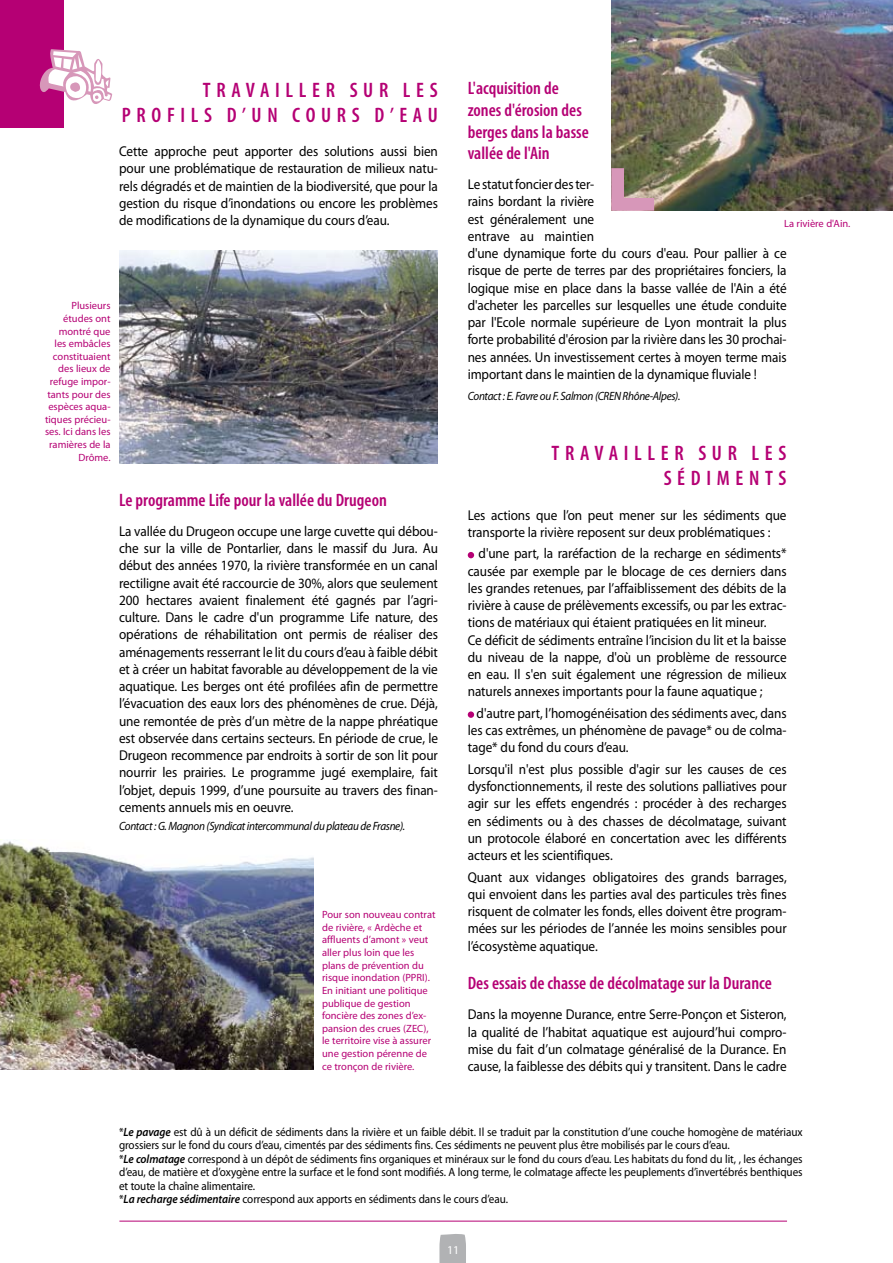
<style>
.page{position:relative;width:893px;height:1263px;background:#fff}
.page>*{position:absolute;margin:0;border:0;box-sizing:border-box;transform-origin:0 0}
.t1{font:600 condensed 21px/25.2px "Myriad Pro";letter-spacing:.27em;color:#b50074;text-align:right}
.t2{font:600 condensed 18px/21.6px "Myriad Pro";color:#b50074}
.t3{font:14.25px/17.2px "Myriad Pro";letter-spacing:-.005em;color:#000;text-align:justify;scale:.93 1}
.t4{font:12px/13.5px "Myriad Pro";letter-spacing:-.005em;color:#000;scale:.93 1}
.t5{font:italic 12px "Myriad Pro";letter-spacing:-.03em;color:#000;scale:.93 1}
.t6{font:12px "Myriad Pro";color:#fff}
.t7{font:10.5px/12.6px "Myriad Pro";color:#b50074}
.s1{font-weight:600;font-style:italic}
</style>
<div class="page">
<hr style="left:119px;top:1221px;width:668px;height:1px;background:#b50074">
<svg style="left:439px;top:1234px;width:27px;height:29px"></svg>
<div style="left:0;top:0;width:64px;height:128px;background:#b50074"></div>
<svg style="left:40px;top:49px;width:72px;height:55px"></svg>
<svg style="left:468px;top:552px;width:6px;height:6px"></svg>
<div style="left:468px;top:711px;width:6px;height:7px;background:#b50074;border-radius:50%"></div>
<img style="left:0;top:841px;width:314px;height:228px">
<img style="left:119px;top:251px;width:319px;height:212px">
<img style="left:611px;top:0;width:282px;height:211px">
<svg style="left:611px;top:168px;width:43px;height:43px;background:#a88889"></svg>
<h1 class="t1" style="left:122px;top:77px;width:317px">Travailler sur les profils d’un cours d’eau</h1>
<p class="t3" style="left:119px;top:142px;width:344px">Cette approche peut apporter des solutions aussi bien pour une problématique de restauration de milieux natu&shy;rels dégradés et de maintien de la biodiversité, que pour la gestion du risque d’inondations ou encore les problèmes de modifications de la dynamique du cours d’eau.</p>
<p class="t7" style="left:45px;top:299px;width:67px;text-align:right">Plusieurs études ont montré que les embâcles constituaient des lieux de refuge impor&shy;tants pour des espèces aqua&shy;tiques précieu&shy;ses. Ici dans les ramières de la<br>Drôme.</p>
<p class="t2" style="left:119px;top:489px;width:269px">Le programme Life pour la vallée du Drugeon</p>
<p class="t3" style="left:119px;top:522px;width:344px">La vallée du Drugeon occupe une large cuvette qui débou&shy;che sur la ville de Pontarlier, dans le massif du Jura. Au début des années 1970, la rivière transformée en un canal rectiligne avait été raccourcie de 30%, alors que seulement 200 hectares avaient finalement été gagnés par l’agri&shy;culture. Dans le cadre d'un programme Life nature, des opérations de réhabilitation ont permis de réaliser des aménagements resserrant le lit du cours d’eau à faible débit et à créer un habitat favorable au développement de la vie aquatique. Les berges ont été profilées afin de permettre l’évacuation des eaux lors des phénomènes de crue. Déjà, une remontée de près d’un mètre de la nappe phréatique est observée dans certains secteurs. En période de crue, le Drugeon recommence par endroits à sortir de son lit pour nourrir les prairies. Le programme jugé exemplaire, fait l’objet, depuis 1999, d’une poursuite au travers des finan&shy;cements annuels mis en oeuvre.</p>
<p class="t5" style="left:119px;top:818px;width:309px">Contact : G. Magnon (Syndicat intercommunal du plateau de Frasne).</p>
<p class="t7" style="left:322px;top:908px;width:115px">Pour son nouveau contrat de rivière, « Ardèche et affluents d’amont » veut aller plus loin que les plans de prévention du risque inondation (PPRI).<br>En initiant une politique publique de gestion foncière des zones d’ex&shy;pansion des crues (ZEC), le territoire vise à assurer une gestion pérenne de ce tronçon de rivière.</p>
<p class="t2" style="left:468px;top:77px;width:123px">L'acquisition de zones d'érosion des berges dans la basse vallée de l'Ain</p>
<p class="t3" style="left:468px;top:175px;width:344px;text-align:left">Le statut foncier des ter-<br>rains bordant la rivière<br>est généralement une<br>entrave au maintien<br>d'une dynamique forte du cours d'eau. Pour pallier à ce risque de perte de terres par des propriétaires fonciers, la logique mise en place dans la basse vallée de l'Ain a été d'acheter les parcelles sur lesquelles une étude conduite par l'Ecole normale supérieure de Lyon montrait la plus forte probabilité d'érosion par la rivière dans les 30 prochai&shy;nes années. Un investissement certes à moyen terme mais important dans le maintien de la dynamique fluviale !</p>
<p class="t5" style="left:468px;top:389px;width:230px">Contact : E. Favre ou F. Salmon (CREN Rhône-Alpes).</p>
<p class="t7" style="left:784px;top:217px;width:68px">La rivière d'Ain.</p>
<h1 class="t1" style="left:551px;top:440px;width:236px">Travailler sur les sédiments</h1>
<p class="t3" style="left:468px;top:506px;width:344px">Les actions que l’on peut mener sur les sédiments que transporte la rivière reposent sur deux problématiques :</p>
<p class="t3" style="left:468px;top:545px;width:344px;text-align:left;text-indent:11px">d'une part, la raréfaction de la recharge en sédiments* causée par exemple par le blocage de ces derniers dans les grandes retenues, par l’affaiblissement des débits de la rivière à cause de prélèvements excessifs, ou par les extrac&shy;tions de matériaux qui étaient pratiquées en lit mineur.<br>Ce déficit de sédiments entraîne l’incision du lit et la baisse du niveau de la nappe, d'où un problème de ressource en eau. Il s'en suit également une régression de milieux naturels annexes importants pour la faune aquatique ;</p>
<p class="t3" style="left:468px;top:704px;width:344px;text-indent:9px">d'autre part, l’homogénéisation des sédiments avec, dans les cas extrêmes, un phénomène de pavage* ou de colma&shy;tage* du fond du cours d’eau.</p>
<p class="t3" style="left:468px;top:760px;width:344px">Lorsqu'il n'est plus possible d'agir sur les causes de ces dysfonctionnements, il reste des solutions palliatives pour agir sur les effets engendrés : procéder à des recharges en sédiments ou à des chasses de décolmatage, suivant un protocole élaboré en concertation avec les différents acteurs et les scientifiques.</p>
<p class="t3" style="left:468px;top:868px;width:345px">Quant aux vidanges obligatoires des grands barrages, qui envoient dans les parties aval des particules très fines risquent de colmater les fonds, elles doivent être program&shy;mées sur les périodes de l’année les moins sensibles pour l’écosystème aquatique.</p>
<p class="t2" style="left:468px;top:972px;width:306px">Des essais de chasse de décolmatage sur la Durance</p>
<p class="t3" style="left:468px;top:1006px;width:344px">Dans la moyenne Durance, entre Serre-Ponçon et Sisteron, la qualité de l’habitat aquatique est aujourd’hui compro&shy;mise du fait d’un colmatage généralisé de la Durance. En cause, la faiblesse des débits qui y transitent. Dans le cadre</p>
<p class="t4" style="left:119px;top:1125px;width:736px">*<span class="s1">Le pavage</span> est dû à un déficit de sédiments dans la rivière et un faible débit. Il se traduit par la constitution d’une couche homogène de matériaux grossiers sur le fond du cours d’eau, cimentés par des sédiments fins. Ces sédiments ne peuvent plus être mobilisés par le cours d’eau.<br>*<span class="s1">Le colmatage</span> correspond à un dépôt de sédiments fins organiques et minéraux sur le fond du cours d’eau. Les habitats du fond du lit, , les échanges d’eau, de matière et d’oxygène entre la surface et le fond sont modifiés. A long terme, le colmatage affecte les peuplements d’invertébrés benthiques et toute la chaîne alimentaire.<br>*<span class="s1">La recharge sédimentaire</span> correspond aux apports en sédiments dans le cours d’eau.</p>
<p class="t6" style="left:447px;top:1242px;width:14px">11</p>
</div>
